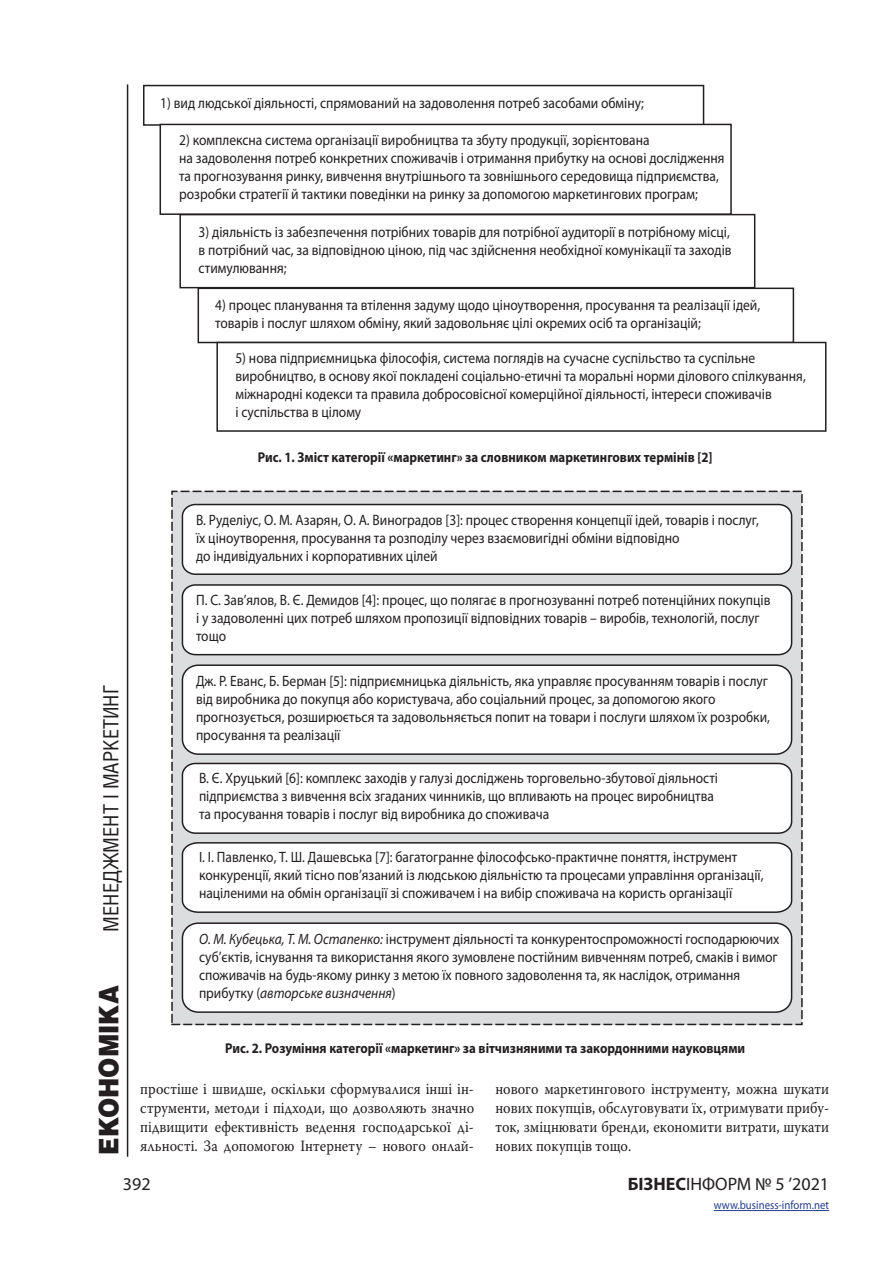
<style>
.page{position:relative;width:893px;height:1263px;background:#fff}
.page>*{position:absolute;margin:0;border:0;box-sizing:border-box;transform-origin:0 0}
.t1{font:900 27px "Helios";color:#231f20;scale:.9 1}
.t2{font:21px "Helios Cond";color:#231f20}
.t3{font:18px "Myriad Pro";color:#231f20}
.Osnova{font:15.75px/18.9px "Warnock Pro";color:#231f20;text-align:justify;scale:.9 1}
.t4{font:15px/18px "Myriad Pro";color:#231f20;scale:.9 1}
.Title_table{font:700 14.25px "Myriad Pro";color:#231f20;scale:.9 1}
.t5{font:12px "Myriad Pro";color:#253f8e;scale:.9 1}
.s1{font-style:italic}
.s2{font-weight:700}
</style>
<div class="page">
<hr style="left:127px;top:84px;width:1px;height:1073px;background:#231f20">
<hr style="left:714px;top:1210px;width:115px;height:1px;background:#253f8e">
<div style="left:143px;top:85px;width:561px;height:41px;border:2px solid #231f20"></div>
<div style="left:160px;top:124px;width:572px;height:91px;border:2px solid #231f20"></div>
<div style="left:179px;top:214px;width:576px;height:74px;border:2px solid #231f20"></div>
<div style="left:198px;top:288px;width:596px;height:55px;border:2px solid #231f20"></div>
<div style="left:216px;top:342px;width:610px;height:90px;border:2px solid #231f20"></div>
<div style="left:172px;top:491px;width:630px;height:533px;background:#dcdddf"></div>
<div style="left:171px;top:491px;width:632px;height:534px;border:2px dashed #231f20"></div>
<svg style="left:181px;top:503px;width:612px;height:72px;background:#f4f4f4"></svg>
<svg style="left:181px;top:584px;width:612px;height:72px;background:#f4f4f4"></svg>
<svg style="left:181px;top:762px;width:612px;height:72px;background:#f4f4f4"></svg>
<div style="left:182px;top:665px;width:610px;height:89px;background:#fff;border-radius:15px"></div>
<div style="left:182px;top:664px;width:610px;height:91px;border:2px solid #231f20;border-radius:15px"></div>
<div style="left:182px;top:923px;width:610px;height:89px;background:#fff;border-radius:15px"></div>
<div style="left:182px;top:922px;width:610px;height:91px;border:2px solid #231f20;border-radius:15px"></div>
<div style="left:181px;top:842px;width:612px;height:71px;background:#fff"></div>
<p class="t4" style="left:160px;top:94px;width:539px">1) вид людської діяльності, спрямований на задоволення потреб засобами обміну;</p>
<p class="t4" style="left:179px;top:131px;width:608px">2) комплексна система організації виробництва та збуту продукції, зорієнтована<br>на задоволення потреб конкретних споживачів і отримання прибутку на основі дослідження та прогнозування ринку, вивчення внутрішнього та зовнішнього середовища підприємства, розробки стратегії й тактики поведінки на ринку за допомогою маркетингових програм;</p>
<p class="t4" style="left:199px;top:222px;width:594px">3) діяльність із забезпечення потрібних товарів для потрібної аудиторії в потрібному місці, в потрібний час, за відповідною ціною, під час здійснення необхідної комунікації та заходів стимулювання;</p>
<p class="t4" style="left:215px;top:296px;width:607px">4) процес планування та втілення задуму щодо ціноутворення, просування та реалізації ідей, товарів і послуг шляхом обміну, який задовольняє цілі окремих осіб та організацій;</p>
<p class="t4" style="left:235px;top:349px;width:635px">5) нова підприємницька філософія, система поглядів на сучасне суспільство та суспільне виробництво, в основу якої покладені соціально-етичні та моральні норми ділового спілкування, міжнародні кодекси та правила добросовісної комерційної діяльності, інтереси споживачів<br>і суспільства в цілому</p>
<p class="Title_table" style="left:258px;top:448px;width:507px">Рис. 1. Зміст категорії «маркетинг» за словником маркетингових термінів [2]</p>
<h2 class="t2" style="left:98px;top:931px;width:248px;rotate:-90deg">МЕНЕДЖМЕНТ І МАРКЕТИНГ</h2>
<h1 class="t1" style="left:92px;top:1154px;width:189px;rotate:-90deg">ЕКОНОМІКА</h1>
<p class="t4" style="left:196px;top:511px;width:627px">В. Руделіус, О. М. Азарян, О. А. Виноградов [3]: процес створення концепції ідей, товарів і послуг, їх ціноутворення, просування та розподілу через взаємовигідні обміни відповідно<br>до індивідуальних і корпоративних цілей</p>
<p class="t4" style="left:196px;top:591px;width:640px">П. С. Зав’ялов, В. Є. Демидов [4]: процес, що полягає в прогнозуванні потреб потенційних покупців і у задоволенні цих потреб шляхом пропозиції відповідних товарів – виробів, технологій, послуг тощо</p>
<p class="t4" style="left:196px;top:672px;width:639px">Дж. Р. Еванс, Б. Берман [5]: підприємницька діяльність, яка управляє просуванням товарів і послуг від виробника до покупця або користувача, або соціальний процес, за допомогою якого прогнозується, розширюється та задовольняється попит на товари і послуги шляхом їх розробки, просування та реалізації</p>
<p class="t4" style="left:199px;top:768px;width:578px">В. Є. Хруцький [6]: комплекс заходів у галузі досліджень торговельно-збутової діяльності підприємства з вивчення всіх згаданих чинників, що впливають на процес виробництва та просування товарів і послуг від виробника до споживача</p>
<p class="t4" style="left:199px;top:848px;width:629px">І. І. Павленко, Т. Ш. Дашевська [7]: багатогранне філософсько-практичне поняття, інструмент конкуренції, який тісно пов’язаний із людською діяльністю та процесами управління організації, націленими на обмін організації зі споживачем і на вибір споживача на користь організації</p>
<p class="t4" style="left:199px;top:929px;width:646px"><span class="s1">О. М. Кубецька, Т. М. Остапенко:</span> інструмент діяльності та конкурентоспроможності господарюючих суб’єктів, існування та використання якого зумовлене постійним вивченням потреб, смаків і вимог споживачів на будь-якому ринку з метою їх повного задоволення та, як наслідок, отримання прибутку (<span class="s1">авторське визначення</span>)</p>
<p class="Title_table" style="left:225px;top:1039px;width:579px">Рис. 2. Розуміння категорії «маркетинг» за вітчизняними та закордонними науковцями</p>
<p class="Osnova" style="left:140px;top:1079px;width:372px">простіше і швидше, оскільки сформувалися інші ін&shy;струменти, методи і підходи, що дозволяють значно підвищити ефективність ведення господарської ді&shy;яльності. За допомогою Інтернету – нового онлай-</p>
<p class="Osnova" style="left:495px;top:1079px;width:372px">нового маркетингового інструменту, можна шукати нових покупців, обслуговувати їх, отримувати прибу&shy;ток, зміцнювати бренди, економити витрати, шукати нових покупців тощо.</p>
<p class="t3" style="left:123px;top:1173px;width:29px">392</p>
<p class="t3" style="left:628px;top:1173px;width:203px"><span class="s2">БІЗНЕС</span>ІНФОРМ № 5 ’2021</p>
<p class="t5" style="left:714px;top:1198px;width:130px">www.business-inform.net</p>
</div>
